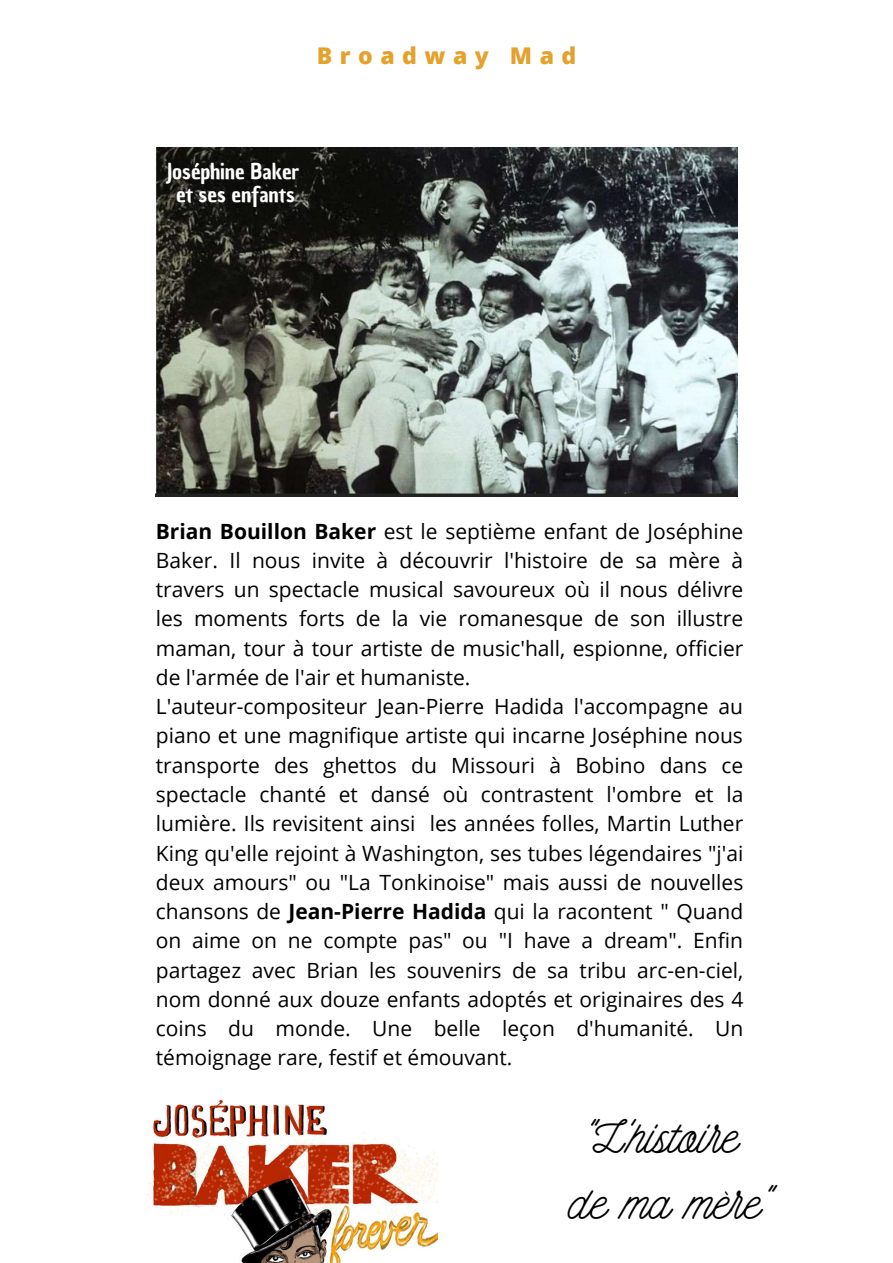
<style>
.page{position:relative;width:893px;height:1263px;background:#fff}
.page>*{position:absolute;margin:0;border:0;box-sizing:border-box;transform-origin:0 0}
.t1{font:47.47px/66.3px "Badhorse Script";color:#000;text-align:center}
.t2{font:800 23.02px "Open Sans";letter-spacing:.325em;color:#e4a22d}
.t3{font:21.23px/22.5px "Chau Philomene One";color:#fff;text-align:center}
.t4{font:21px/29.2px "Open Sans";color:#000}
.s1{font-weight:700}
</style>
<div class="page">
<img style="left:156px;top:148px;width:581px;height:349px">
<img style="left:147px;top:1098px;width:291px;height:165px">
<p class="t2" style="left:317px;top:39px;width:261px">Broadway Mad</p>
<p class="t3" style="left:166px;top:160px;width:135px">Joséphine Baker et ses enfants</p>
<p class="t4" style="left:156px;top:516px;width:589px"><span class="s1">Brian Bouillon Baker</span> est le septième enfant de Joséphine Baker. Il nous invite à découvrir l'histoire de sa mère à travers un spectacle musical savoureux où il nous délivre les moments forts de la vie romanesque de son illustre maman, tour à tour artiste de music'hall, espionne, officier de l'armée de l'air et humaniste.<br>L'auteur-compositeur Jean-Pierre Hadida l'accompagne au piano et une magnifique artiste qui incarne Joséphine nous transporte des ghettos du Missouri à Bobino dans ce spectacle chanté et dansé où contrastent l'ombre et la lumière. Ils revisitent ainsi les années folles, Martin Luther King qu'elle rejoint à Washington, ses tubes légendaires "j'ai deux amours" ou "La Tonkinoise" mais aussi de nouvelles chansons de <span class="s1">Jean-Pierre Hadida</span> qui la racontent " Quand on aime on ne compte pas" ou "I have a dream". Enfin partagez avec Brian les souvenirs de sa tribu arc-en-ciel, nom donné aux douze enfants adoptés et originaires des 4 coins du monde. Une belle leçon d'humanité. Un témoignage rare, festif et émouvant.</p>
<h1 class="t1" style="left:564px;top:1105px;width:202px">"L'histoire de ma mère"</h1>
</div>
